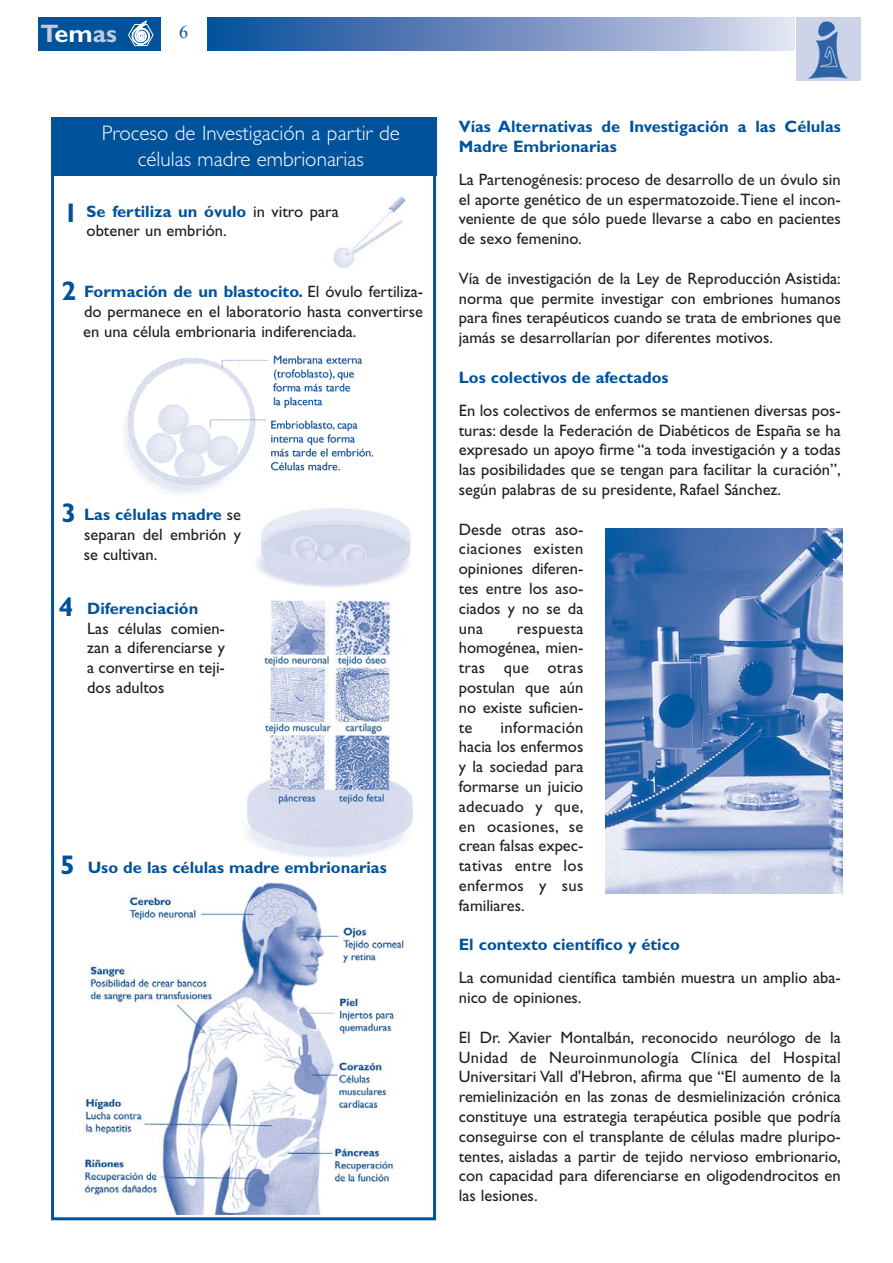
<style>
.page{position:relative;width:893px;height:1263px;background:#fff}
.page>*{position:absolute;margin:0;border:0;box-sizing:border-box;transform-origin:0 0}
.t1{font:700 27px "Gill Sans";color:#00529b}
.t2{font:700 25.35px "Gill Sans";color:#c1c9e3}
.t3{font:300 21px/25.2px "Gill Sans";color:#fff;text-align:center}
.t4{font:18px "Times New Roman";color:#00529b}
.t5{font:16.5px/19.8px "Gill Sans";color:#231f20;text-align:justify}
.t6{font:700 16.5px/19.8px "Gill Sans";color:#00529b}
.s1{color:#fff}
.s2{font-weight:700;color:#00529b}
.s3{font-size:27px}
</style>
<div class="page">
<div style="left:51px;top:119px;width:385px;height:1101px;border:3px solid #00529b"></div>
<div style="left:38px;top:17px;width:122px;height:34px;background:#00529b"></div>
<svg style="left:128px;top:21px;width:26px;height:25px"></svg>
<div style="left:208px;top:17px;width:634px;height:34px;background:linear-gradient(to right,#054896,#f0e6f5)"></div>
<img style="left:796px;top:17px;width:64px;height:64px">
<img style="left:606px;top:528px;width:236px;height:366px">
<img style="left:333px;top:196px;width:73px;height:72px">
<img style="left:80px;top:883px;width:324px;height:331px">
<img style="left:122px;top:355px;width:252px;height:142px">
<img style="left:256px;top:508px;width:155px;height:80px">
<img style="left:247px;top:599px;width:166px;height:259px">
<div style="left:51px;top:117px;width:385px;height:58px;background:#00529b"></div>
<h2 class="t2" style="left:41px;top:25px;width:78px">T<span class="s1">em</span>as</h2>
<p class="t4" style="left:179px;top:22px;width:10px">6</p>
<p class="t3" style="left:102px;top:123px;width:299px">Proceso de Investigación a partir de células madre embrionarias</p>
<h1 class="t1" style="left:63px;top:204px;width:16px">1</h1>
<p class="t5" style="left:87px;top:203px;width:254px"><span class="s2">Se fertiliza un óvulo</span> in vitro para obtener un embrión.</p>
<h1 class="t1" style="left:62px;top:281px;width:16px">2</h1>
<p class="t5" style="left:83px;top:284px;width:341px"><span class="s2">Formación de un blastocito.</span> El óvulo fertiliza&shy;do permanece en el laboratorio hasta convertirse en una célula embrionaria indiferenciada.</p>
<h1 class="t1" style="left:62px;top:503px;width:16px">3</h1>
<p class="t5" style="left:84px;top:507px;width:159px"><span class="s2">Las células madre</span> se separan del embrión y se cultivan.</p>
<h1 class="t1" style="left:59px;top:598px;width:16px">4</h1>
<p class="t6" style="left:87px;top:600px;width:113px">Diferenciación</p>
<p class="t5" style="left:87px;top:620px;width:139px">Las células comien&shy;zan a diferenciarse y a convertirse en teji&shy;dos adultos</p>
<p class="t6" style="left:60px;top:859px;width:328px"><span class="s3">5</span> Uso de las células madre embrionarias</p>
<p class="t6" style="left:459px;top:118px;width:383px">Vías Alternativas de Investigación a las Células<br>Madre Embrionarias</p>
<p class="t5" style="left:459px;top:171px;width:383px">La Partenogénesis: proceso de desarrollo de un óvulo sin el aporte genético de un espermatozoide.Tiene el incon&shy;veniente de que sólo puede llevarse a cabo en pacientes de sexo femenino.</p>
<p class="t5" style="left:459px;top:270px;width:383px">Vía de investigación de la Ley de Reproducción Asistida: norma que permite investigar con embriones humanos para fines terapéuticos cuando se trata de embriones que jamás se desarrollarían por diferentes motivos.</p>
<p class="t6" style="left:459px;top:369px;width:211px">Los colectivos de afectados</p>
<p class="t5" style="left:459px;top:402px;width:383px">En los colectivos de enfermos se mantienen diversas pos&shy;turas: desde la Federación de Diabéticos de España se ha expresado un apoyo firme “a toda investigación y a todas las posibilidades que se tengan para facilitar la curación”, según palabras de su presidente, Rafael Sánchez.</p>
<p class="t5" style="left:459px;top:521px;width:126px">Desde otras aso&shy;ciaciones existen opiniones diferen&shy;tes entre los aso&shy;ciados y no se da una</p>
<p class="t5" style="left:459px;top:620px;width:126px;text-indent:58px">respuesta homogénea, mien&shy;tras que otras postulan que aún no existe suficien&shy;te</p>
<p class="t5" style="left:459px;top:719px;width:126px;text-indent:42px">información hacia los enfermos y la sociedad para formarse un juicio adecuado y que, en ocasiones, se crean falsas expec&shy;tativas entre los enfermos y sus familiares.</p>
<p class="t6" style="left:459px;top:937px;width:222px">El contexto científico y ético</p>
<p class="t5" style="left:459px;top:970px;width:383px">La comunidad científica también muestra un amplio aba&shy;nico de opiniones.</p>
<p class="t5" style="left:459px;top:1029px;width:383px">El Dr. Xavier Montalbán, reconocido neurólogo de la Unidad de Neuroinmunología Clínica del Hospital Universitari Vall d'Hebron, afirma que “El aumento de la remielinización en las zonas de desmielinización crónica constituye una estrategia terapéutica posible que podría conseguirse con el transplante de células madre pluripo&shy;tentes, aisladas a partir de tejido nervioso embrionario, con capacidad para diferenciarse en oligodendrocitos en las lesiones.</p>
</div>
